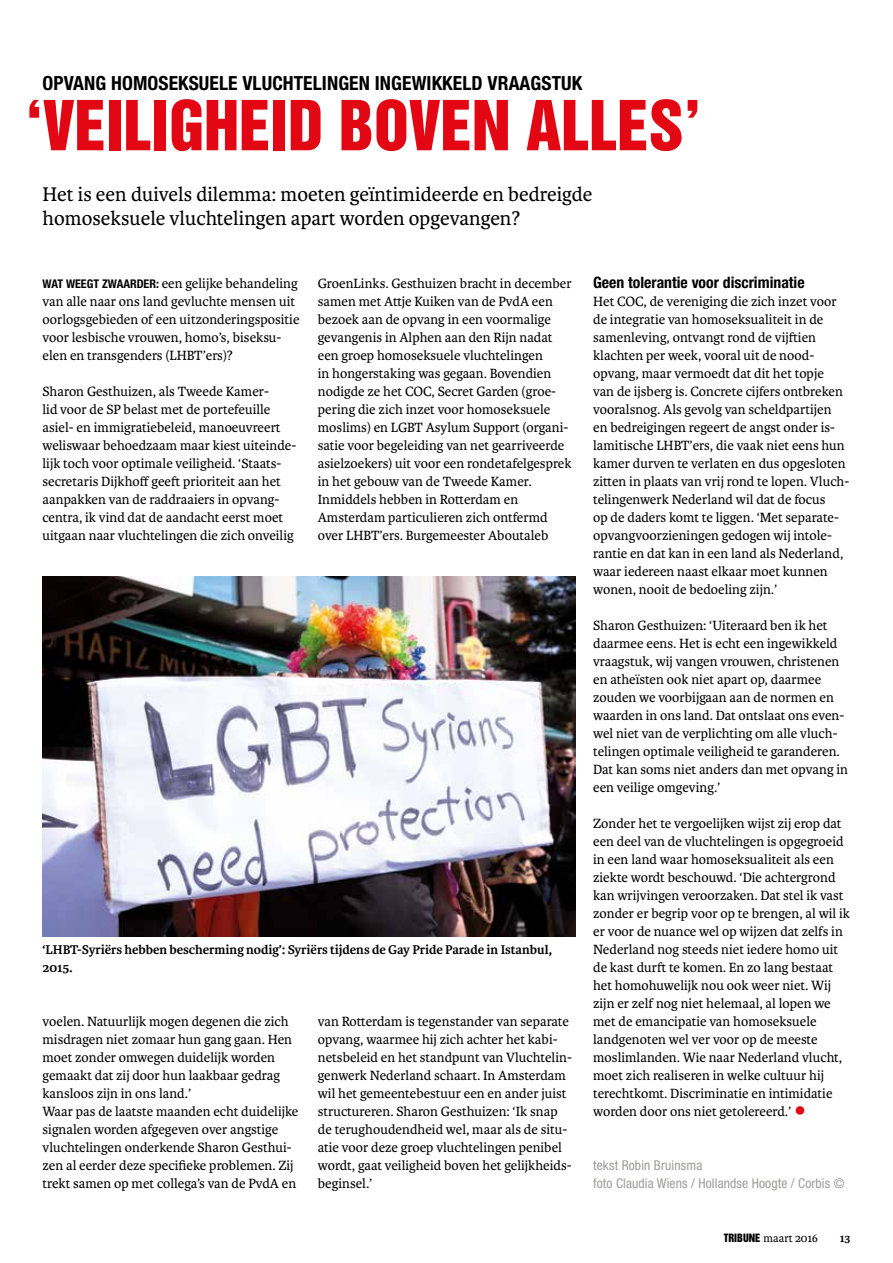
<style>
.page{position:relative;width:893px;height:1263px;background:#fff}
.page>*{position:absolute;margin:0;border:0;box-sizing:border-box;transform-origin:0 0}
.t1{font:63px "Helvetica Inserat LT Std";color:#e30613}
.t2{font:21px/24px "Karmina";color:#000}
.t3{font:700 condensed 19.5px "Helvetica Neue LT Std";letter-spacing:.005em;color:#000}
.t4{font:700 condensed 15.75px "Helvetica Neue LT Std";color:#000}
.t5{font:14.25px/18px "Karmina";color:#000}
.t6{font:700 13.5px/18px "Karmina";letter-spacing:-.005em;color:#000}
.t7{font:condensed 13.5px/18px "Helvetica Neue LT Std";letter-spacing:.01em;color:#9d9d9c}
.t8{font:12px "Karmina";color:#000}
.t9{font:700 12px "Karmina";color:#000}
.s1{font-family:"Helvetica Neue LT Std";font-weight:700;font-stretch:condensed;font-size:12px}
.s2{font-family:"Helvetica Neue LT Std";font-stretch:condensed;font-size:24px;color:#e30613}
.s3{font-family:"Helvetica Inserat LT Std";font-size:10.5px}
</style>
<div class="page">
<img style="left:43px;top:576px;width:532px;height:360px">
<h3 class="t3" style="left:43px;top:71px;width:541px">OPVANG HOMOSEKSUELE VLUCHTELINGEN INGEWIKKELD VRAAGSTUK</h3>
<h1 class="t1" style="left:26px;top:88px;width:677px">‘VEILIGHEID BOVEN ALLES’</h1>
<h2 class="t2" style="left:43px;top:183px;width:551px">Het is een duivels dilemma: moeten geïntimideerde en bedreigde homoseksuele vluchtelingen apart worden opgevangen?</h2>
<p class="t5" style="left:43px;top:275px;width:259px"><span class="s1">WAT WEEGT ZWAARDER:</span> een gelijke behandeling van alle naar ons land gevluchte mensen uit oorlogsgebieden of een uitzonderingspositie voor lesbische vrouwen, homo’s, biseksu&shy;elen en transgenders (LHBT’ers)?</p>
<p class="t5" style="left:43px;top:383px;width:255px">Sharon Gesthuizen, als Tweede Kamer-<br>lid voor de SP belast met de portefeuille asiel- en immigratiebeleid, manoeuvreert weliswaar behoedzaam maar kiest uiteinde&shy;lijk toch voor optimale veiligheid. ‘Staats&shy;secretaris Dijkhoff geeft prioriteit aan het aanpakken van de raddraaiers in opvang&shy;centra, ik vind dat de aandacht eerst moet uitgaan naar vluchtelingen die zich onveilig</p>
<p class="t5" style="left:318px;top:275px;width:255px">GroenLinks. Gesthuizen bracht in december samen met Attje Kuiken van de PvdA een bezoek aan de opvang in een voormalige gevangenis in Alphen aan den Rijn nadat een groep homoseksuele vluchtelingen<br>in hongerstaking was gegaan. Bovendien nodigde ze het COC, Secret Garden (groe&shy;pering die zich inzet voor homoseksuele moslims) en LGBT Asylum Support (organi&shy;satie voor begeleiding van net gearriveerde asielzoekers) uit voor een rondetafelgesprek in het gebouw van de Tweede Kamer.<br>Inmiddels hebben in Rotterdam en Amsterdam particulieren zich ontfermd over LHBT’ers. Burgemeester Aboutaleb</p>
<p class="t6" style="left:43px;top:941px;width:511px">‘LHBT-Syriërs hebben bescherming nodig’: Syriërs tijdens de Gay Pride Parade in Istanbul,<br>2015.</p>
<p class="t5" style="left:43px;top:1013px;width:257px">voelen. Natuurlijk mogen degenen die zich misdragen niet zomaar hun gang gaan. Hen moet zonder omwegen duidelijk worden gemaakt dat zij door hun laakbaar gedrag kansloos zijn in ons land.’<br>Waar pas de laatste maanden echt duidelijke signalen worden afgegeven over angstige vluchtelingen onderkende Sharon Gesthui&shy;zen al eerder deze specifieke problemen. Zij trekt samen op met collega’s van de PvdA en</p>
<p class="t5" style="left:318px;top:1013px;width:256px">van Rotterdam is tegenstander van separate opvang, waarmee hij zich achter het kabi&shy;netsbeleid en het standpunt van Vluchtelin&shy;genwerk Nederland schaart. In Amsterdam wil het gemeentebestuur een en ander juist structureren. Sharon Gesthuizen: ‘Ik snap de terughoudendheid wel, maar als de situ&shy;atie voor deze groep vluchtelingen penibel wordt, gaat veiligheid boven het gelijkheids&shy;beginsel.’</p>
<p class="t4" style="left:593px;top:273px;width:213px">Geen tolerantie voor discriminatie</p>
<p class="t5" style="left:593px;top:293px;width:258px">Het COC, de vereniging die zich inzet voor de integratie van homoseksualiteit in de samenleving, ontvangt rond de vijftien klachten per week, vooral uit de nood&shy;opvang, maar vermoedt dat dit het topje<br>van de ijsberg is. Concrete cijfers ontbreken vooralsnog. Als gevolg van scheldpartijen en bedreigingen regeert de angst onder is&shy;lamitische LHBT’ers, die vaak niet eens hun kamer durven te verlaten en dus opgesloten zitten in plaats van vrij rond te lopen. Vluch&shy;telingenwerk Nederland wil dat de focus<br>op de daders komt te liggen. ‘Met separate&shy;opvangvoorzieningen gedogen wij intole&shy;rantie en dat kan in een land als Nederland, waar iedereen naast elkaar moet kunnen wonen, nooit de bedoeling zijn.’</p>
<p class="t5" style="left:593px;top:617px;width:256px">Sharon Gesthuizen: ‘Uiteraard ben ik het daarmee eens. Het is echt een ingewikkeld vraagstuk, wij vangen vrouwen, christenen en atheïsten ook niet apart op, daarmee zouden we voorbijgaan aan de normen en waarden in ons land. Dat ontslaat ons even&shy;wel niet van de verplichting om alle vluch&shy;telingen optimale veiligheid te garanderen.<br>Dat kan soms niet anders dan met opvang in een veilige omgeving.’</p>
<p class="t5" style="left:593px;top:815px;width:258px">Zonder het te vergoelijken wijst zij erop dat een deel van de vluchtelingen is opgegroeid in een land waar homoseksualiteit als een ziekte wordt beschouwd. ‘Die achtergrond kan wrijvingen veroorzaken. Dat stel ik vast zonder er begrip voor op te brengen, al wil ik er voor de nuance wel op wijzen dat zelfs in Nederland nog steeds niet iedere homo uit de kast durft te komen. En zo lang bestaat het homohuwelijk nou ook weer niet. Wij zijn er zelf nog niet helemaal, al lopen we met de emancipatie van homoseksuele landgenoten wel ver voor op de meeste moslimlanden. Wie naar Nederland vlucht, moet zich realiseren in welke cultuur hij terechtkomt. Discriminatie en intimidatie worden door ons niet getolereerd.’ <span class="s2">•</span></p>
<p class="t7" style="left:593px;top:1156px;width:253px">tekst Robin Bruinsma<br>foto Claudia Wiens / Hollandse Hoogte / Corbis ©</p>
<p class="t8" style="left:724px;top:1231px;width:96px"><span class="s3">TRIBUNE</span> maart 2016</p>
<p class="t9" style="left:840px;top:1231px;width:12px">13</p>
</div>
